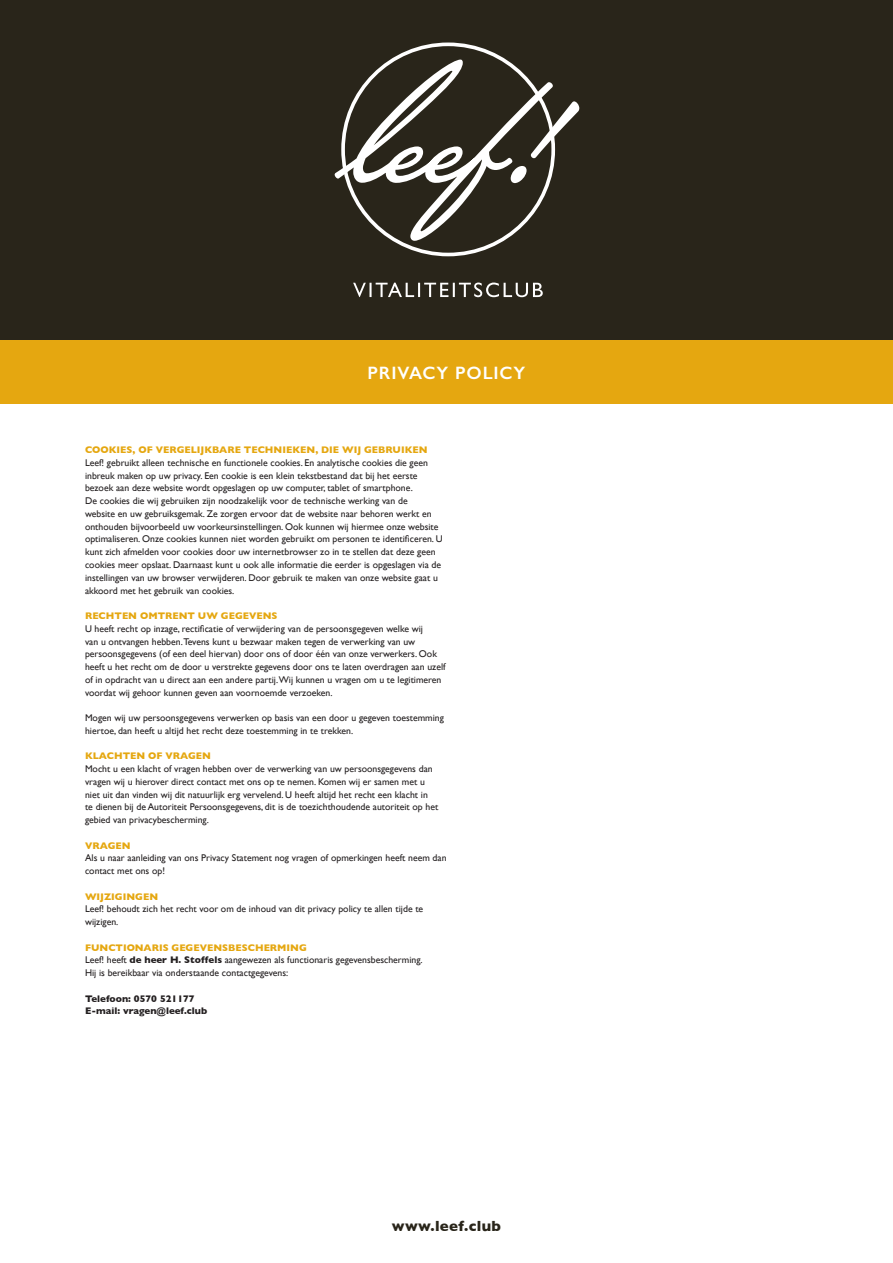
<style>
.page{position:relative;width:893px;height:1263px;background:#fff}
.page>*{position:absolute;margin:0;border:0;box-sizing:border-box;transform-origin:0 0}
.t1{font:600 18px "Gill Sans";letter-spacing:.05em;color:#fff}
.t2{font:700 15px "Gill Sans";letter-spacing:.02em;color:#29251a}
.t3{font:9.75px/12.8px "Gill Sans";color:#231f20}
.t4{font:700 9.75px "Gill Sans";color:#e5a710}
.t5{font:700 9.75px/12.8px "Gill Sans";color:#231f20}
.s1{font-weight:700;color:#e5a710}
.s2{font-weight:700}
</style>
<div class="page">
<div style="left:0;top:0;width:893px;height:340px;background:#29251a"></div>
<svg style="left:335px;top:60px;width:244px;height:181px"></svg>
<svg style="left:353px;top:283px;width:190px;height:14px"></svg>
<div style="left:0;top:340px;width:893px;height:64px;background:#e5a710"></div>
<h1 class="t1" style="left:368px;top:362px;width:159px">PRIVACY POLICY</h1>
<p class="t4" style="left:85px;top:442px;width:344px">COOKIES, OF VERGELIJKBARE TECHNIEKEN, DIE WIJ GEBRUIKEN</p>
<p class="t3" style="left:85px;top:456px;width:359px">Leef! gebruikt alleen technische en functionele cookies. En analytische cookies die geen inbreuk maken op uw privacy. Een cookie is een klein tekstbestand dat bij het eerste bezoek aan deze website wordt opgeslagen op uw computer, tablet of smartphone.<br>De cookies die wij gebruiken zijn noodzakelijk voor de technische werking van de<br>website en uw gebruiksgemak. Ze zorgen ervoor dat de website naar behoren werkt en onthouden bijvoorbeeld uw voorkeursinstellingen. Ook kunnen wij hiermee onze website optimaliseren. Onze cookies kunnen niet worden gebruikt om personen te identificeren. U kunt zich afmelden voor cookies door uw internetbrowser zo in te stellen dat deze geen cookies meer opslaat. Daarnaast kunt u ook alle informatie die eerder is opgeslagen via de instellingen van uw browser verwijderen. Door gebruik te maken van onze website gaat u akkoord met het gebruik van cookies.</p>
<p class="t4" style="left:85px;top:608px;width:194px">RECHTEN OMTRENT UW GEGEVENS</p>
<p class="t3" style="left:85px;top:622px;width:362px">U heeft recht op inzage, rectificatie of verwijdering van de persoonsgegeven welke wij<br>van u ontvangen hebben.Tevens kunt u bezwaar maken tegen de verwerking van uw persoonsgegevens (of een deel hiervan) door ons of door één van onze verwerkers. Ook heeft u het recht om de door u verstrekte gegevens door ons te laten overdragen aan uzelf of in opdracht van u direct aan een andere partij.Wij kunnen u vragen om u te legitimeren voordat wij gehoor kunnen geven aan voornoemde verzoeken.</p>
<p class="t3" style="left:85px;top:711px;width:360px">Mogen wij uw persoonsgegevens verwerken op basis van een door u gegeven toestemming hiertoe, dan heeft u altijd het recht deze toestemming in te trekken.</p>
<p class="t4" style="left:85px;top:748px;width:128px">KLACHTEN OF VRAGEN</p>
<p class="t3" style="left:85px;top:762px;width:355px">Mocht u een klacht of vragen hebben over de verwerking van uw persoonsgegevens dan vragen wij u hierover direct contact met ons op te nemen. Komen wij er samen met u niet uit dan vinden wij dit natuurlijk erg vervelend. U heeft altijd het recht een klacht in<br>te dienen bij de Autoriteit Persoonsgegevens, dit is de toezichthoudende autoriteit op het gebied van privacybescherming.</p>
<p class="t4" style="left:85px;top:837px;width:47px">VRAGEN</p>
<p class="t3" style="left:85px;top:851px;width:363px">Als u naar aanleiding van ons Privacy Statement nog vragen of opmerkingen heeft neem dan contact met ons op!</p>
<p class="t4" style="left:85px;top:888px;width:75px">WIJZIGINGEN</p>
<p class="t3" style="left:85px;top:902px;width:340px">Leef! behoudt zich het recht voor om de inhoud van dit privacy policy te allen tijde te wijzigen.</p>
<p class="t3" style="left:85px;top:941px;width:339px"><span class="s1">FUNCTIONARIS GEGEVENSBESCHERMING<br></span>Leef! heeft <span class="s2">de heer H. Stoffels</span> aangewezen als functionaris gegevensbescherming.<br>Hij is bereikbaar via onderstaande contactgegevens:</p>
<p class="t5" style="left:85px;top:992px;width:124px">Telefoon: 0570 521177<br>E-mail: vragen@leef.club</p>
<h2 class="t2" style="left:392px;top:1214px;width:111px">www.leef.club</h2>
</div>
